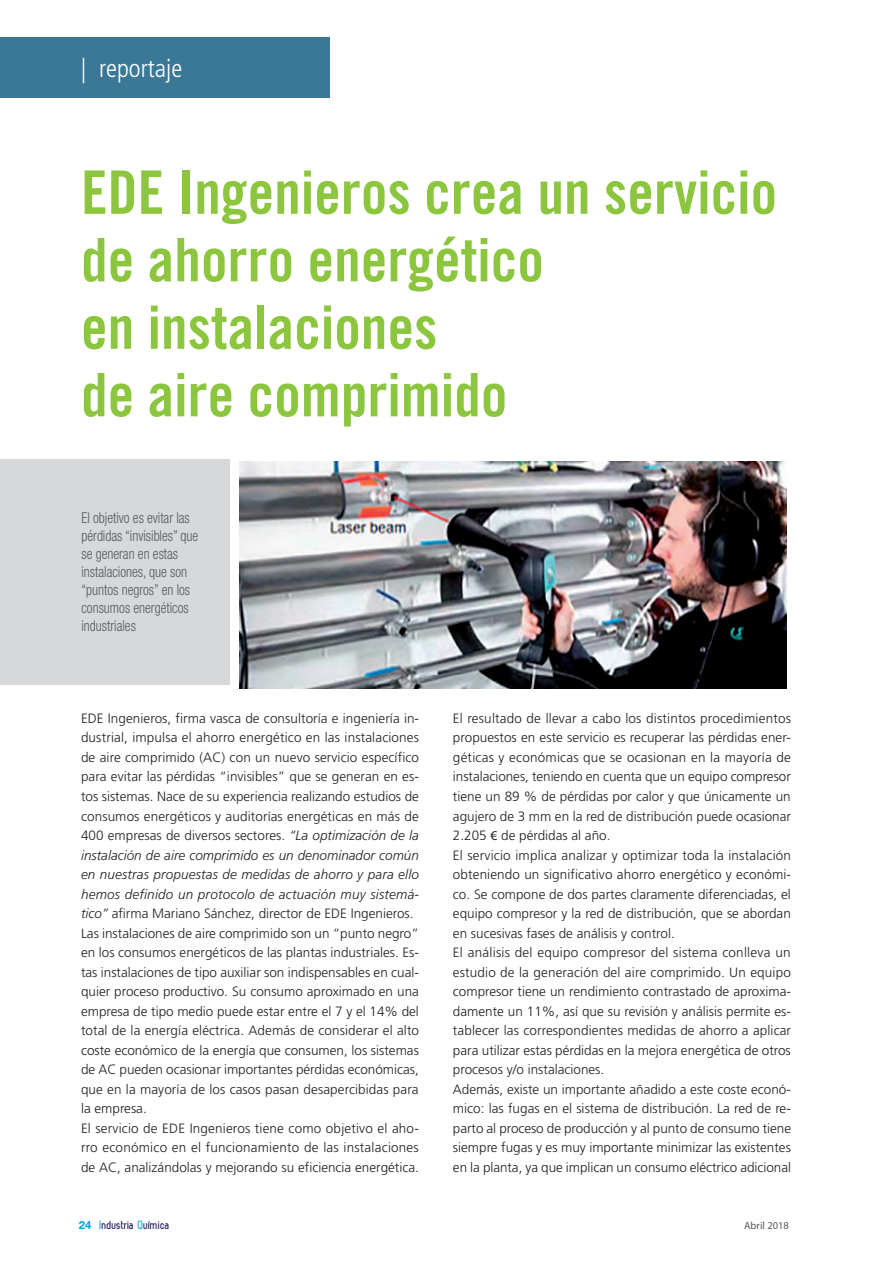
<style>
.page{position:relative;width:893px;height:1263px;background:#fff}
.page>*{position:absolute;margin:0;border:0;box-sizing:border-box;transform-origin:0 0}
.IQ_título{font:60px/67.5px "Trade Gothic Bold Cond Twenty";color:#8bc63e}
.t1{font:300 condensed 25.5px "Frutiger";color:#fff}
.ENTRADILLA{font:300 condensed 15px/18px "Helvetica Neue LT Std";color:#57585a;scale:.9 1}
._01-TEXTO_sin_sangri{font:300 13.5px/19.5px "Frutiger";color:#231f20;text-align:justify}
.t2{font:700 12px "Zag";color:#27235f}
.t3{font:10.5px "Myriad Pro";color:#57585a}
.s1{font-style:italic}
.s2{font-family:"Myriad Pro";font-weight:400}
.s3{font-family:"Helvetica Neue LT Std";font-size:11.25px;color:#069ddc}
.s4{color:#1bace1}
</style>
<div class="page">
<div style="left:0;top:37px;width:330px;height:61px;background:#3b7898"></div>
<img style="left:239px;top:461px;width:548px;height:227px">
<div style="left:0;top:459px;width:230px;height:226px;background:#d7d8da"></div>
<h2 class="t1" style="left:81px;top:54px;width:103px">| reportaje</h2>
<p class="IQ_título" style="left:81px;top:158px;width:698px">EDE Ingenieros crea un servicio de ahorro energético<br>en instalaciones<br>de aire comprimido</p>
<p class="ENTRADILLA" style="left:81px;top:509px;width:131px">El objetivo es evitar las pérdidas “invisibles” que se generan en estas instalaciones, que son “puntos negros” en los consumos energéticos industriales</p>
<p class="_01-TEXTO_sin_sangri" style="left:81px;top:709px;width:340px">EDE Ingenieros, firma vasca de consultoría e ingeniería in&shy;dustrial, impulsa el ahorro energético en las instalaciones de aire comprimido (AC) con un nuevo servicio específico para evitar las pérdidas “invisibles” que se generan en es&shy;tos sistemas. Nace de su experiencia realizando estudios de consumos energéticos y auditorías energéticas en más de 400 empresas de diversos sectores. <span class="s1">“La optimización de la instalación de aire comprimido es un denominador común en nuestras propuestas de medidas de ahorro y para ello hemos definido un protocolo de actuación muy sistemá&shy;tico”</span> afirma Mariano Sánchez, director de EDE Ingenieros.</p>
<p class="_01-TEXTO_sin_sangri" style="left:81px;top:923px;width:340px">Las instalaciones de aire comprimido son un “punto negro” en los consumos energéticos de las plantas industriales. Es&shy;tas instalaciones de tipo auxiliar son indispensables en cual&shy;quier proceso productivo. Su consumo aproximado en una empresa de tipo medio puede estar entre el 7 y el 14% del total de la energía eléctrica. Además de considerar el alto coste económico de la energía que consumen, los sistemas de AC pueden ocasionar importantes pérdidas económicas, que en la mayoría de los casos pasan desapercibidas para la empresa.</p>
<p class="_01-TEXTO_sin_sangri" style="left:81px;top:1118px;width:339px">El servicio de EDE Ingenieros tiene como objetivo el aho&shy;rro económico en el funcionamiento de las instalaciones de AC, analizándolas y mejorando su eficiencia energética.</p>
<p class="_01-TEXTO_sin_sangri" style="left:453px;top:709px;width:339px">El resultado de llevar a cabo los distintos procedimientos propuestos en este servicio es recuperar las pérdidas ener&shy;géticas y económicas que se ocasionan en la mayoría de instalaciones, teniendo en cuenta que un equipo compresor tiene un 89 % de pérdidas por calor y que únicamente un agujero de 3 mm en la red de distribución puede ocasionar 2.205 <span class="s2">€</span> de pérdidas al año.</p>
<p class="_01-TEXTO_sin_sangri" style="left:453px;top:845px;width:340px">El servicio implica analizar y optimizar toda la instalación obteniendo un significativo ahorro energético y económi&shy;co. Se compone de dos partes claramente diferenciadas, el equipo compresor y la red de distribución, que se abordan en sucesivas fases de análisis y control.</p>
<p class="_01-TEXTO_sin_sangri" style="left:453px;top:943px;width:340px">El análisis del equipo compresor del sistema conlleva un estudio de la generación del aire comprimido. Un equipo compresor tiene un rendimiento contrastado de aproxima&shy;damente un 11%, así que su revisión y análisis permite es&shy;tablecer las correspondientes medidas de ahorro a aplicar para utilizar estas pérdidas en la mejora energética de otros procesos y/o instalaciones.</p>
<p class="_01-TEXTO_sin_sangri" style="left:453px;top:1079px;width:340px">Además, existe un importante añadido a este coste econó&shy;mico: las fugas en el sistema de distribución. La red de re&shy;parto al proceso de producción y al punto de consumo tiene siempre fugas y es muy importante minimizar las existentes en la planta, ya que implican un consumo eléctrico adicional</p>
<p class="t2" style="left:79px;top:1218px;width:93px"><span class="s3">24</span> <span class="s4">I</span>ndustria <span class="s4">Q</span>uímica</p>
<p class="t3" style="left:744px;top:1219px;width:46px">Abril 2018</p>
</div>
